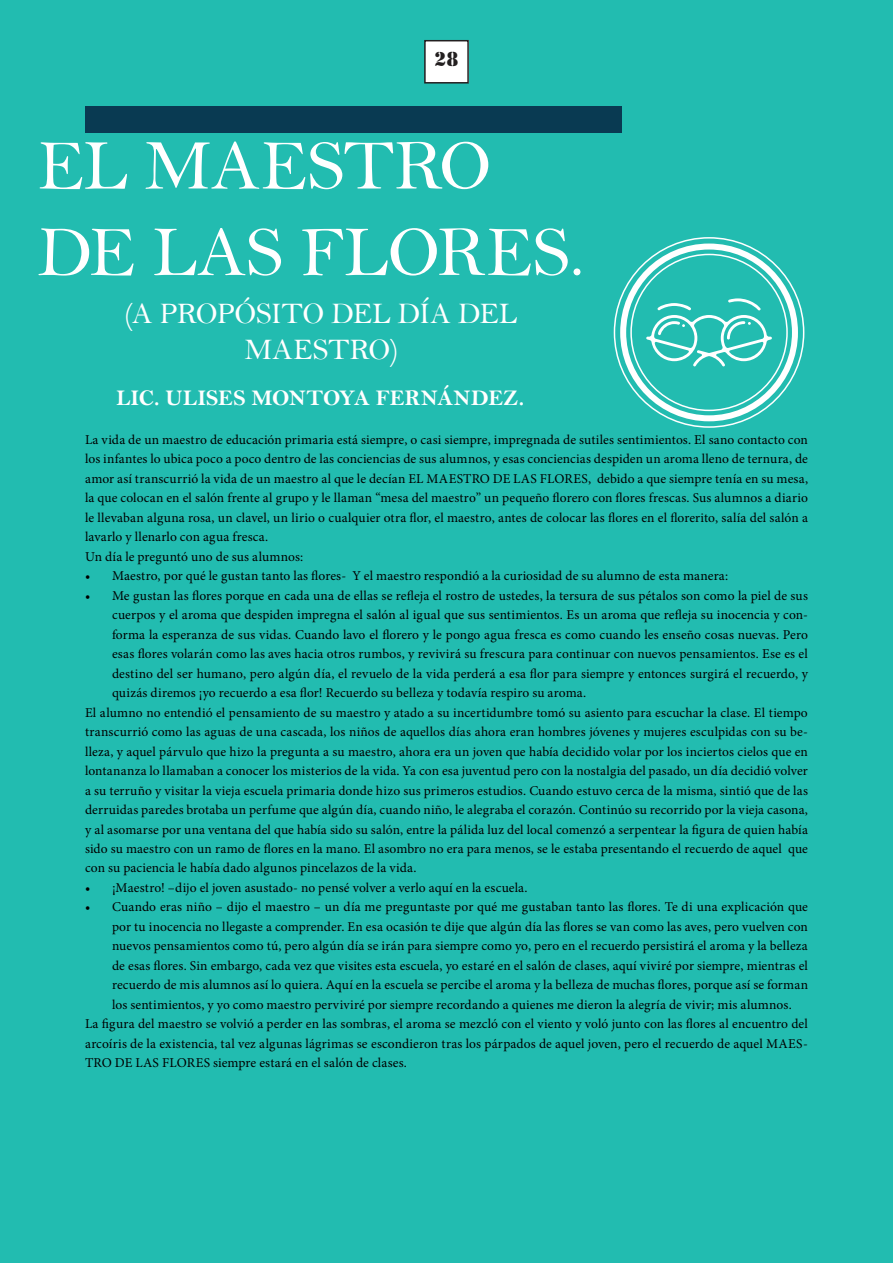
<style>
.page{position:relative;width:893px;height:1263px;background:#22bcb0}
.page>*{position:absolute;margin:0;border:0;box-sizing:border-box;transform-origin:0 0}
.t1{font:72px/86.4px "Bell";letter-spacing:-.01em;color:#fff}
.t2{font:30px/36px "Bell";letter-spacing:-.02em;color:#fff;text-align:center}
.t3{font:22.5px "Bell MT Bold";letter-spacing:.005em;color:#fff}
.t4{font:21px "Stencil";color:#231f20}
.t5{font:13.5px/19.5px "Minion Pro";letter-spacing:.01em;color:#000}
</style>
<div class="page">
<div style="left:85px;top:106px;width:537px;height:27px;background:#093a52"></div>
<div style="left:425px;top:41px;width:43px;height:42px;background:#fff"></div>
<div style="left:424px;top:40px;width:45px;height:44px;border:2px solid #231f20"></div>
<div style="left:620px;top:244px;width:178px;height:177px;border:6px solid #fff;border-radius:50%"></div>
<svg style="left:646px;top:298px;width:126px;height:68px"></svg>
<h3 class="t4" style="left:434px;top:47px;width:26px">28</h3>
<h1 class="t1" style="left:38px;top:122px;width:549px">EL MAESTRO<br>DE LAS FLORES.</h1>
<h2 class="t2" style="left:125px;top:295px;width:394px">(A PROPÓSITO DEL DÍA DEL<br>MAESTRO)</h2>
<h3 class="t3" style="left:116px;top:384px;width:409px">LIC. ULISES MONTOYA FERNÁNDEZ.</h3>
<p class="t5" style="left:85px;top:430px;width:724px">La vida de un maestro de educación primaria está siempre, o casi siempre, impregnada de sutiles sentimientos. El sano contacto con los infantes lo ubica poco a poco dentro de las conciencias de sus alumnos, y esas conciencias despiden un aroma lleno de ternura, de amor así transcurrió la vida de un maestro al que le decían EL MAESTRO DE LAS FLORES, debido a que siempre tenía en su mesa, la que colocan en el salón frente al grupo y le llaman “mesa del maestro” un pequeño florero con flores frescas. Sus alumnos a diario le llevaban alguna rosa, un clavel, un lirio o cualquier otra flor, el maestro, antes de colocar las flores en el florerito, salía del salón a lavarlo y llenarlo con agua fresca.<br>Un día le preguntó uno de sus alumnos:</p>
<p class="t5" style="left:85px;top:566px;width:645px">• Maestro, por qué le gustan tanto las flores- Y el maestro respondió a la curiosidad de su alumno de esta manera:</p>
<p class="t5" style="left:85px;top:585px;width:724px">• Me gustan las flores porque en cada una de ellas se refleja el rostro de ustedes, la tersura de sus pétalos son como la piel de sus</p>
<p class="t5" style="left:112px;top:605px;width:697px">cuerpos y el aroma que despiden impregna el salón al igual que sus sentimientos. Es un aroma que refleja su inocencia y con-</p>
<p class="t5" style="left:112px;top:624px;width:697px">forma la esperanza de sus vidas. Cuando lavo el florero y le pongo agua fresca es como cuando les enseño cosas nuevas. Pero</p>
<p class="t5" style="left:112px;top:644px;width:697px">esas flores volarán como las aves hacia otros rumbos, y revivirá su frescura para continuar con nuevos pensamientos. Ese es el</p>
<p class="t5" style="left:112px;top:663px;width:697px">destino del ser humano, pero algún día, el revuelo de la vida perderá a esa flor para siempre y entonces surgirá el recuerdo, y</p>
<p class="t5" style="left:112px;top:683px;width:476px">quizás diremos ¡yo recuerdo a esa flor! Recuerdo su belleza y todavía respiro su aroma.</p>
<p class="t5" style="left:85px;top:702px;width:724px">El alumno no entendió el pensamiento de su maestro y atado a su incertidumbre tomó su asiento para escuchar la clase. El tiempo</p>
<p class="t5" style="left:85px;top:722px;width:724px">transcurrió como las aguas de una cascada, los niños de aquellos días ahora eran hombres jóvenes y mujeres esculpidas con su be-</p>
<p class="t5" style="left:85px;top:741px;width:724px">lleza, y aquel párvulo que hizo la pregunta a su maestro, ahora era un joven que había decidido volar por los inciertos cielos que en</p>
<p class="t5" style="left:85px;top:761px;width:724px">lontananza lo llamaban a conocer los misterios de la vida. Ya con esa juventud pero con la nostalgia del pasado, un día decidió volver</p>
<p class="t5" style="left:85px;top:780px;width:724px">a su terruño y visitar la vieja escuela primaria donde hizo sus primeros estudios. Cuando estuvo cerca de la misma, sintió que de las</p>
<p class="t5" style="left:85px;top:800px;width:724px">derruidas paredes brotaba un perfume que algún día, cuando niño, le alegraba el corazón. Continúo su recorrido por la vieja casona,</p>
<p class="t5" style="left:85px;top:819px;width:724px">y al asomarse por una ventana del que había sido su salón, entre la pálida luz del local comenzó a serpentear la figura de quien había</p>
<p class="t5" style="left:85px;top:839px;width:724px">sido su maestro con un ramo de flores en la mano. El asombro no era para menos, se le estaba presentando el recuerdo de aquel que</p>
<p class="t5" style="left:85px;top:858px;width:333px">con su paciencia le había dado algunos pincelazos de la vida.</p>
<p class="t5" style="left:85px;top:878px;width:444px">• ¡Maestro! –dijo el joven asustado- no pensé volver a verlo aquí en la escuela.</p>
<p class="t5" style="left:85px;top:897px;width:724px">• Cuando eras niño – dijo el maestro – un día me preguntaste por qué me gustaban tanto las flores. Te di una explicación que</p>
<p class="t5" style="left:112px;top:917px;width:697px">por tu inocencia no llegaste a comprender. En esa ocasión te dije que algún día las flores se van como las aves, pero vuelven con</p>
<p class="t5" style="left:112px;top:936px;width:697px">nuevos pensamientos como tú, pero algún día se irán para siempre como yo, pero en el recuerdo persistirá el aroma y la belleza</p>
<p class="t5" style="left:112px;top:956px;width:697px">de esas flores. Sin embargo, cada vez que visites esta escuela, yo estaré en el salón de clases, aquí viviré por siempre, mientras el</p>
<p class="t5" style="left:112px;top:975px;width:697px">recuerdo de mis alumnos así lo quiera. Aquí en la escuela se percibe el aroma y la belleza de muchas flores, porque así se forman</p>
<p class="t5" style="left:112px;top:995px;width:681px">los sentimientos, y yo como maestro perviviré por siempre recordando a quienes me dieron la alegría de vivir; mis alumnos.</p>
<p class="t5" style="left:85px;top:1014px;width:724px">La figura del maestro se volvió a perder en las sombras, el aroma se mezcló con el viento y voló junto con las flores al encuentro del</p>
<p class="t5" style="left:85px;top:1034px;width:724px">arcoíris de la existencia, tal vez algunas lágrimas se escondieron tras los párpados de aquel joven, pero el recuerdo de aquel MAES-</p>
<p class="t5" style="left:85px;top:1053px;width:323px">TRO DE LAS FLORES siempre estará en el salón de clases.</p>
</div>
